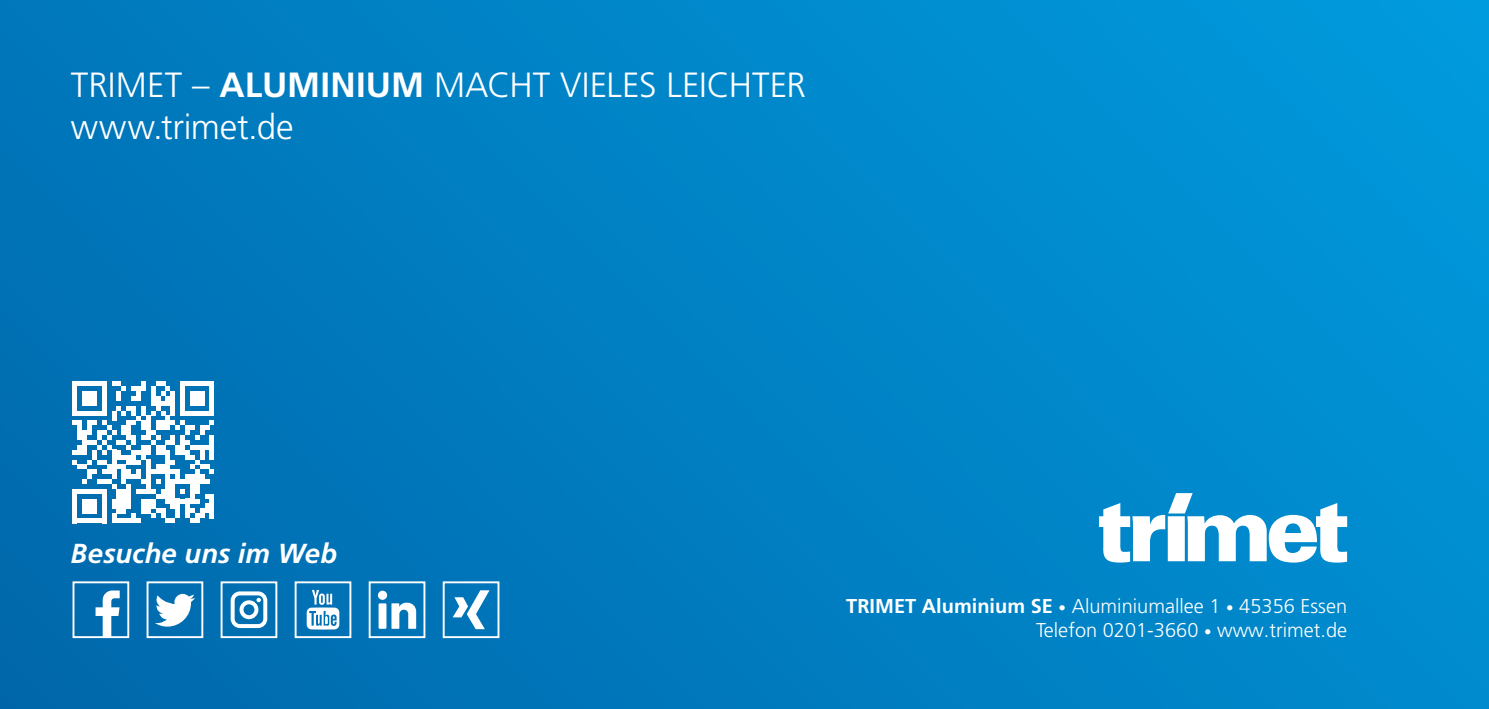
<style>
.page{position:relative;width:1489px;height:709px;background:#fff}
.page>*{position:absolute;margin:0;border:0;box-sizing:border-box;transform-origin:0 0}
.t1{font:300 35px/42px "Frutiger LT Pro";color:#fff}
.t2{font:italic 700 27.5px "Frutiger LT Pro";color:#fff}
.t3{font:300 20px/24px "Frutiger LT Pro";color:#fff;text-align:right}
.s1{font-weight:700}
.s2{font-size:15px}
</style>
<div class="page">
<div style="left:0;top:0;width:1488px;height:709px;background:linear-gradient(to right,#0070b3,#0094d6)"></div>
<svg style="left:1098px;top:493px;width:248px;height:69px"></svg>
<svg style="left:72px;top:381px;width:142px;height:142px"></svg>
<div style="left:209px;top:494px;width:5px;height:24px;background:#fff"></div>
<div style="left:368px;top:581px;width:57px;height:57px;border:2px solid #fff"></div>
<div style="left:378px;top:590px;width:9px;height:10px;background:#fff;border-radius:50%"></div>
<div style="left:378px;top:603px;width:8px;height:26px;background:#fff"></div>
<svg style="left:391px;top:602px;width:25px;height:27px"></svg>
<div style="left:442px;top:581px;width:57px;height:57px;border:2px solid #fff"></div>
<svg style="left:452px;top:590px;width:37px;height:39px"></svg>
<svg style="left:72px;top:581px;width:132px;height:57px"></svg>
<svg style="left:220px;top:581px;width:132px;height:57px"></svg>
<h1 class="t1" style="left:71px;top:64px;width:736px">TRIMET – <span class="s1">ALUMINIUM</span> MACHT VIELES LEICHTER www.trimet.de</h1>
<h2 class="t2" style="left:71px;top:537px;width:268px">Besuche uns im Web</h2>
<p class="t3" style="left:846px;top:594px;width:502px"><span class="s1">TRIMET Aluminium SE</span> <span class="s2">•</span> Aluminiumallee 1 <span class="s2">•</span> 45356 Essen<br>Telefon 0201-3660 <span class="s2">•</span> www.trimet.de</p>
</div>
